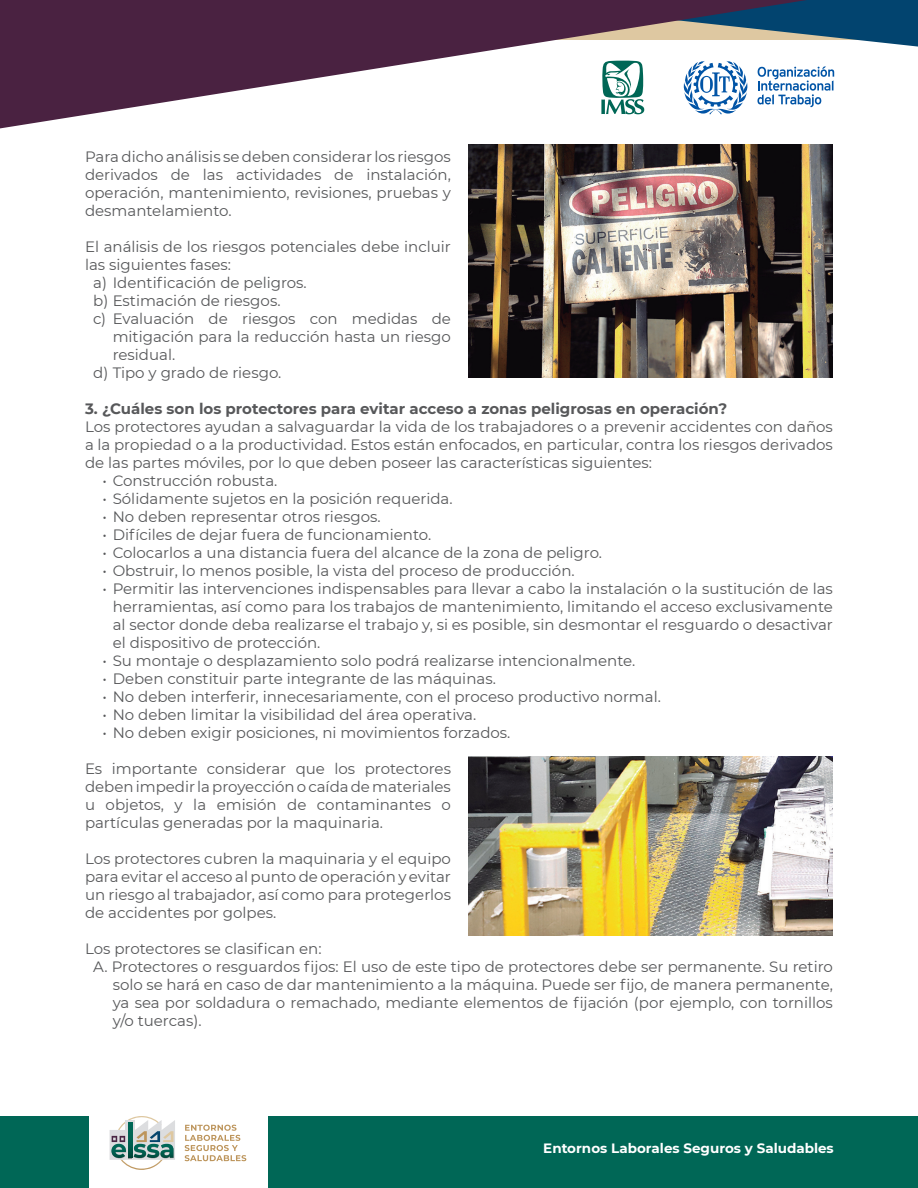
<style>
.page{position:relative;width:918px;height:1188px;background:#fff}
.page>*{position:absolute;margin:0;border:0;box-sizing:border-box;transform-origin:0 0}
.t1{font:15px/18px "Montserrat";color:#57585a;text-align:justify}
.t2{font:700 15px "Montserrat";color:#57585a}
.t3{font:700 13.5px "Montserrat";color:#fff}
</style>
<div class="page">
<div style="left:268px;top:1116px;width:650px;height:72px;background:#006756"></div>
<div style="left:0;top:1116px;width:88px;height:72px;background:#006756"></div>
<svg style="left:0;top:0;width:918px;height:129px"></svg>
<svg style="left:185px;top:1125px;width:61px;height:36px"></svg>
<svg style="left:110px;top:1116px;width:65px;height:54px"></svg>
<img style="left:468px;top:145px;width:365px;height:233px">
<img style="left:468px;top:756px;width:365px;height:180px">
<p class="t1" style="left:85px;top:147px;width:367px">Para dicho análisis se deben considerar los riesgos derivados de las actividades de instalación, operación, mantenimiento, revisiones, pruebas y desmantelamiento.</p>
<p class="t1" style="left:85px;top:237px;width:367px">El análisis de los riesgos potenciales debe incluir</p>
<p class="t1" style="left:85px;top:255px;width:147px">las siguientes fases:</p>
<p class="t1" style="left:93px;top:273px;width:215px">a) Identificación de peligros.</p>
<p class="t1" style="left:93px;top:291px;width:189px">b) Estimación de riesgos.</p>
<p class="t1" style="left:93px;top:309px;width:359px">c) Evaluación de riesgos con medidas de</p>
<p class="t1" style="left:113px;top:327px;width:340px">mitigación para la reducción hasta un riesgo</p>
<p class="t1" style="left:113px;top:345px;width:64px">residual.</p>
<p class="t1" style="left:93px;top:363px;width:190px">d) Tipo y grado de riesgo.</p>
<p class="t2" style="left:85px;top:398px;width:644px">3. ¿Cuáles son los protectores para evitar acceso a zonas peligrosas en operación?</p>
<p class="t1" style="left:85px;top:417px;width:749px">Los protectores ayudan a salvaguardar la vida de los trabajadores o a prevenir accidentes con daños a la propiedad o a la productividad. Estos están enfocados, en particular, contra los riesgos derivados de las partes móviles, por lo que deben poseer las características siguientes:</p>
<p class="t1" style="left:102px;top:471px;width:176px">• Construcción robusta.</p>
<p class="t1" style="left:102px;top:489px;width:352px">• Sólidamente sujetos en la posición requerida.</p>
<p class="t1" style="left:102px;top:507px;width:280px">• No deben representar otros riesgos.</p>
<p class="t1" style="left:102px;top:525px;width:330px">• Difíciles de dejar fuera de funcionamiento.</p>
<p class="t1" style="left:102px;top:543px;width:501px">• Colocarlos a una distancia fuera del alcance de la zona de peligro.</p>
<p class="t1" style="left:102px;top:561px;width:474px">• Obstruir, lo menos posible, la vista del proceso de producción.</p>
<p class="t1" style="left:113px;top:579px;width:722px;text-indent:-10px">• Permitir las intervenciones indispensables para llevar a cabo la instalación o la sustitución de las herramientas, así como para los trabajos de mantenimiento, limitando el acceso exclusivamente al sector donde deba realizarse el trabajo y, si es posible, sin desmontar el resguardo o desactivar el dispositivo de protección.</p>
<p class="t1" style="left:102px;top:651px;width:535px">• Su montaje o desplazamiento solo podrá realizarse intencionalmente.</p>
<p class="t1" style="left:102px;top:669px;width:395px">• Deben constituir parte integrante de las máquinas.</p>
<p class="t1" style="left:102px;top:687px;width:560px">• No deben interferir, innecesariamente, con el proceso productivo normal.</p>
<p class="t1" style="left:102px;top:705px;width:375px">• No deben limitar la visibilidad del área operativa.</p>
<p class="t1" style="left:102px;top:723px;width:409px">• No deben exigir posiciones, ni movimientos forzados.</p>
<p class="t1" style="left:85px;top:759px;width:367px">Es importante considerar que los protectores deben impedir la proyección o caída de materiales u objetos, y la emisión de contaminantes o partículas generadas por la maquinaria.</p>
<p class="t1" style="left:85px;top:849px;width:367px">Los protectores cubren la maquinaria y el equipo para evitar el acceso al punto de operación y evitar un riesgo al trabajador, así como para protegerlos de accidentes por golpes.</p>
<p class="t1" style="left:85px;top:939px;width:238px">Los protectores se clasifican en:</p>
<p class="t1" style="left:93px;top:957px;width:741px">A. Protectores o resguardos fijos: El uso de este tipo de protectores debe ser permanente. Su retiro</p>
<p class="t1" style="left:113px;top:975px;width:722px">solo se hará en caso de dar mantenimiento a la máquina. Puede ser fijo, de manera permanente,</p>
<p class="t1" style="left:113px;top:993px;width:722px">ya sea por soldadura o remachado, mediante elementos de fijación (por ejemplo, con tornillos</p>
<p class="t1" style="left:113px;top:1011px;width:90px">y/o tuercas).</p>
<p class="t3" style="left:543px;top:1138px;width:292px">Entornos Laborales Seguros y Saludables</p>
</div>
